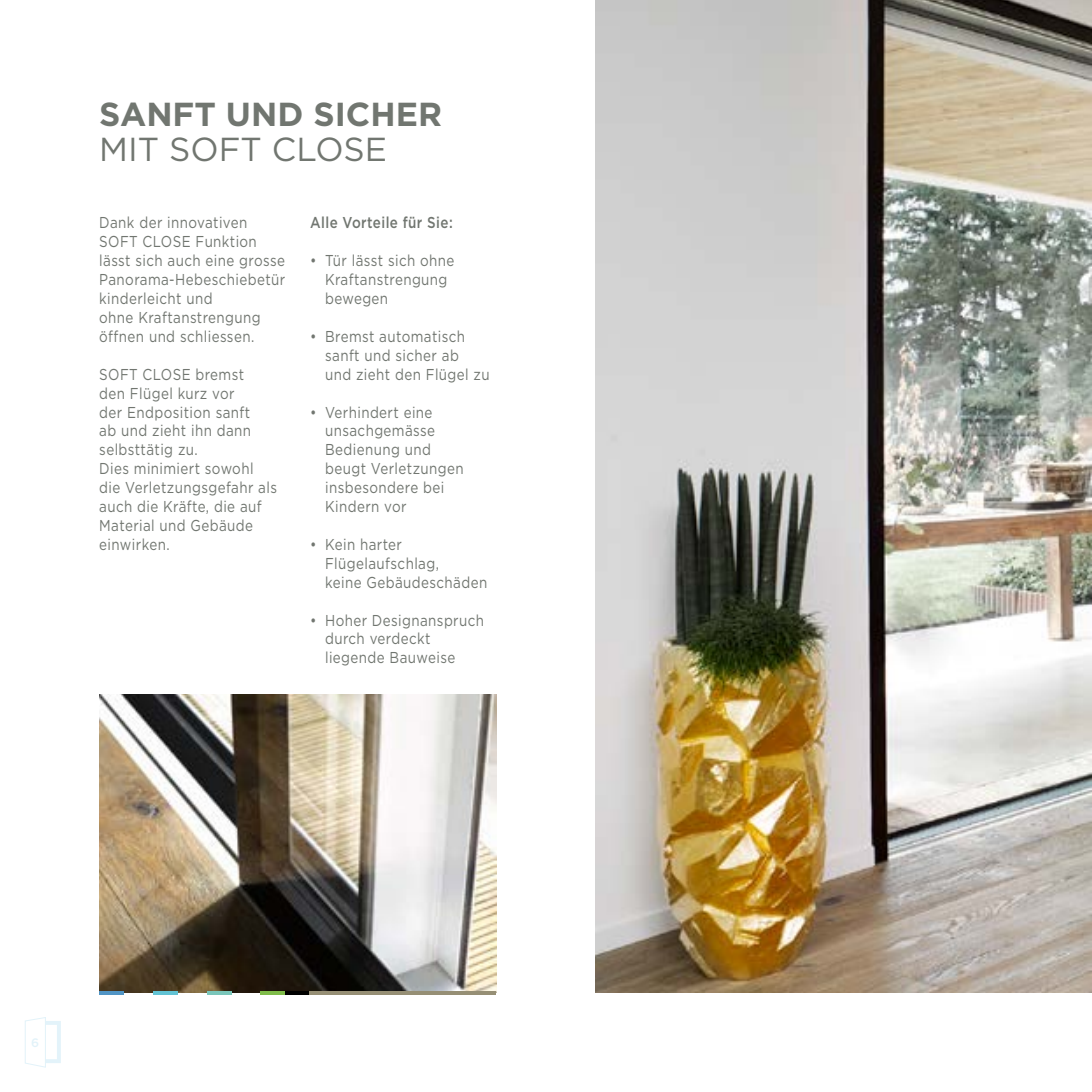
<style>
.page{position:relative;width:1092px;height:1092px;background:#fff}
.page>*{position:absolute;margin:0;border:0;box-sizing:border-box;transform-origin:0 0}
.t1{font:700 33.25px "Gotham";color:#717670}
.t2{font:33.25px "Gotham";color:#717670}
.t3{font:15.75px/18.9px "Gotham";letter-spacing:.03em;color:#717670;scale:.85 1}
.t4{font:500 15.75px "Gotham";letter-spacing:.03em;color:#717670;scale:.85 1}
.t5{font:500 12.25px "Gotham";color:#c5e6f4}
</style>
<div class="page">
<img style="left:99px;top:694px;width:397px;height:298px">
<img style="left:595px;top:0;width:496px;height:992px">
<svg style="left:25px;top:1017px;width:36px;height:51px"></svg>
<hr style="left:1091px;top:794px;width:1px;height:198px;background:#968f75">
<svg style="left:285px;top:990px;width:24px;height:4px"></svg>
<svg style="left:99px;top:990px;width:25px;height:4px"></svg>
<svg style="left:153px;top:990px;width:25px;height:4px"></svg>
<svg style="left:207px;top:990px;width:24px;height:4px"></svg>
<svg style="left:260px;top:990px;width:25px;height:4px"></svg>
<svg style="left:309px;top:990px;width:187px;height:4px"></svg>
<h1 class="t1" style="left:99px;top:92px;width:344px">SANFT UND SICHER</h1>
<h1 class="t2" style="left:99px;top:128px;width:289px">MIT SOFT CLOSE</h1>
<p class="t3" style="left:99px;top:213px;width:220px">Dank der innovativen<br>SOFT CLOSE Funktion lässt sich auch eine grosse<br>Panorama-Hebeschiebetür kinderleicht und<br>ohne Kraftanstrengung öffnen und schliessen.</p>
<p class="t3" style="left:99px;top:364px;width:211px">SOFT CLOSE bremst<br>den Flügel kurz vor<br>der Endposition sanft<br>ab und zieht ihn dann selbsttätig zu.<br>Dies minimiert sowohl die Verletzungsgefahr als auch die Kräfte, die auf<br>Material und Gebäude einwirken.</p>
<p class="t4" style="left:310px;top:212px;width:169px">Alle Vorteile für Sie:</p>
<p class="t3" style="left:325px;top:251px;width:154px;text-indent:-15px">• Tür lässt sich ohne<br>Kraftanstrengung bewegen</p>
<p class="t3" style="left:325px;top:326px;width:195px;text-indent:-15px">• Bremst automatisch sanft und sicher ab<br>und zieht den Flügel zu</p>
<p class="t3" style="left:325px;top:402px;width:164px;text-indent:-15px">• Verhindert eine unsachgemässe<br>Bedienung und beugt Verletzungen insbesondere bei<br>Kindern vor</p>
<p class="t3" style="left:325px;top:534px;width:192px;text-indent:-15px">• Kein harter<br>Flügelaufschlag,<br>keine Gebäudeschäden</p>
<p class="t3" style="left:325px;top:610px;width:188px;text-indent:-15px">• Hoher Designanspruch durch verdeckt liegende Bauweise</p>
<p class="t5" style="left:31px;top:1034px;width:10px">6</p>
</div>
